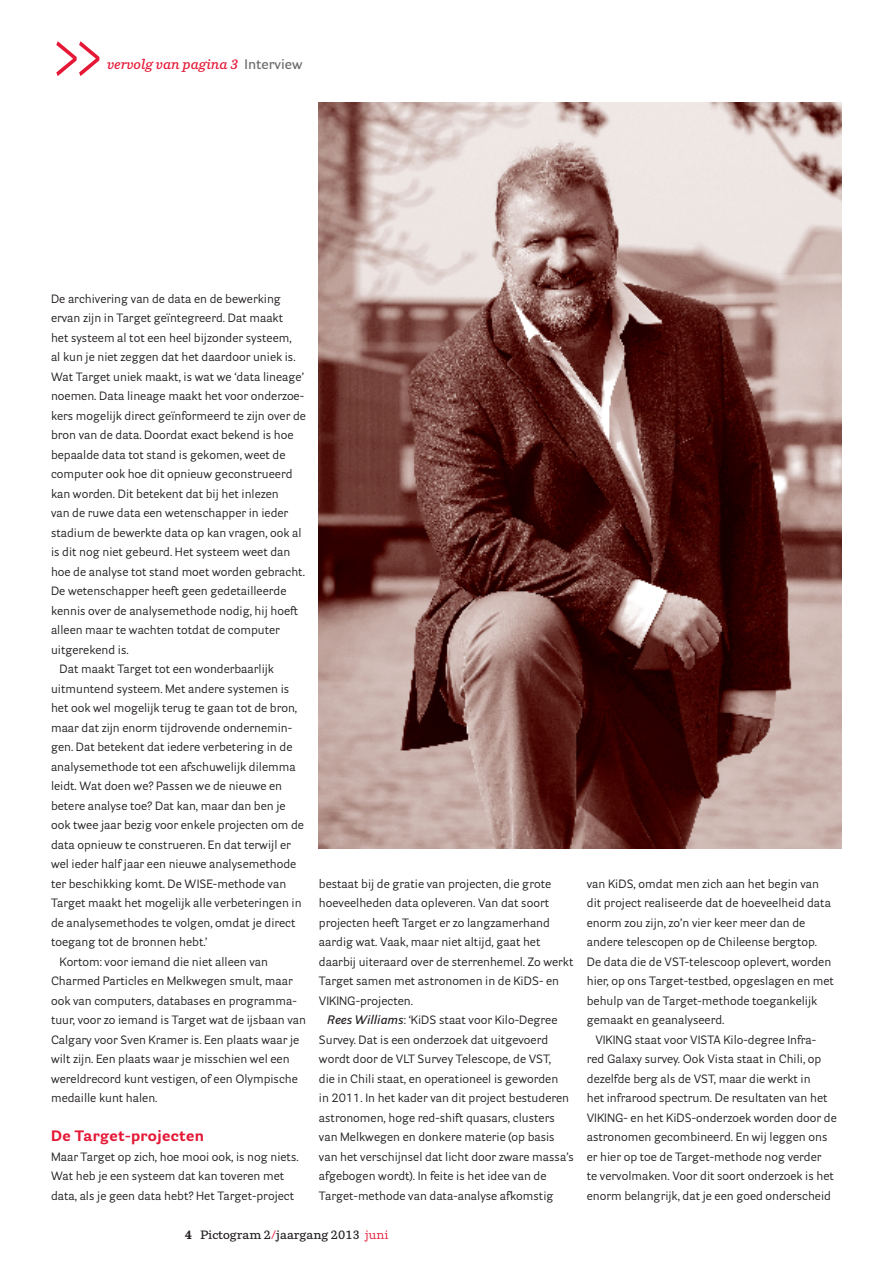
<style>
.page{position:relative;width:893px;height:1263px;background:#fff}
.page>*{position:absolute;margin:0;border:0;box-sizing:border-box;transform-origin:0 0}
.t1{font:72px "Parry";color:#e51836;scale:.7 1}
.t2{font:700 15px "Parry Grotesque";letter-spacing:.025em;color:#e51836}
.t3{font:italic 600 13.5px "Parry";color:#e51836}
.t4{font:12px/19.5px "Parry Grotesque";color:#231f20}
.t5{font:600 12px "Parry";color:#231f20}
.s1{font-family:"Parry Grotesque";font-style:normal;color:#6c6d70}
.s2{font-weight:600;font-style:italic}
.s3{font-weight:700}
.s4{color:#e51836}
.s5{font-weight:400;color:#e51836}
</style>
<div class="page">
<img style="left:319px;top:102px;width:523px;height:747px">
<h1 class="t1" style="left:51px;top:14px;width:77px">&gt;&gt;</h1>
<p class="t3" style="left:107px;top:56px;width:197px">vervolg van pagina 3 <span class="s1">Interview</span></p>
<p class="t4" style="left:51px;top:289px;width:231px">De archivering van de data en de bewerking</p>
<p class="t4" style="left:51px;top:308px;width:234px">ervan zijn in Target geïntegreerd. Dat maakt</p>
<p class="t4" style="left:51px;top:328px;width:242px">het systeem al tot een heel bijzonder systeem,</p>
<p class="t4" style="left:51px;top:347px;width:246px">al kun je niet zeggen dat het daardoor uniek is.</p>
<p class="t4" style="left:51px;top:367px;width:254px">Wat Target uniek maakt, is wat we ‘data lineage’</p>
<p class="t4" style="left:51px;top:386px;width:255px">noemen. Data lineage maakt het voor onderzoe-</p>
<p class="t4" style="left:51px;top:406px;width:256px">kers mogelijk direct geïnformeerd te zijn over de</p>
<p class="t4" style="left:51px;top:425px;width:244px">bron van de data. Doordat exact bekend is hoe</p>
<p class="t4" style="left:51px;top:445px;width:236px">bepaalde data tot stand is gekomen, weet de</p>
<p class="t4" style="left:51px;top:464px;width:243px">computer ook hoe dit opnieuw geconstrueerd</p>
<p class="t4" style="left:51px;top:484px;width:229px">kan worden. Dit betekent dat bij het inlezen</p>
<p class="t4" style="left:51px;top:503px;width:239px">van de ruwe data een wetenschapper in ieder</p>
<p class="t4" style="left:51px;top:523px;width:252px">stadium de bewerkte data op kan vragen, ook al</p>
<p class="t4" style="left:51px;top:542px;width:241px">is dit nog niet gebeurd. Het systeem weet dan</p>
<p class="t4" style="left:51px;top:562px;width:255px">hoe de analyse tot stand moet worden gebracht.</p>
<p class="t4" style="left:51px;top:581px;width:237px">De wetenschapper heeft geen gedetailleerde</p>
<p class="t4" style="left:51px;top:601px;width:249px">kennis over de analysemethode nodig, hij hoeft</p>
<p class="t4" style="left:51px;top:620px;width:230px">alleen maar te wachten totdat de computer</p>
<p class="t4" style="left:51px;top:640px;width:79px">uitgerekend is.</p>
<p class="t4" style="left:60px;top:659px;width:216px">Dat maakt Target tot een wonderbaarlijk</p>
<p class="t4" style="left:51px;top:679px;width:240px">uitmuntend systeem. Met andere systemen is</p>
<p class="t4" style="left:51px;top:698px;width:248px">het ook wel mogelijk terug te gaan tot de bron,</p>
<p class="t4" style="left:51px;top:718px;width:243px">maar dat zijn enorm tijdrovende ondernemin-</p>
<p class="t4" style="left:51px;top:737px;width:243px">gen. Dat betekent dat iedere verbetering in de</p>
<p class="t4" style="left:51px;top:757px;width:246px">analysemethode tot een afschuwelijk dilemma</p>
<p class="t4" style="left:51px;top:776px;width:233px">leidt. Wat doen we? Passen we de nieuwe en</p>
<p class="t4" style="left:51px;top:796px;width:236px">betere analyse toe? Dat kan, maar dan ben je</p>
<p class="t4" style="left:51px;top:815px;width:254px">ook twee jaar bezig voor enkele projecten om de</p>
<p class="t4" style="left:51px;top:835px;width:241px">data opnieuw te construeren. En dat terwijl er</p>
<p class="t4" style="left:51px;top:854px;width:247px">wel ieder half jaar een nieuwe analysemethode</p>
<p class="t4" style="left:51px;top:874px;width:237px">ter beschikking komt. De WISE-methode van</p>
<p class="t4" style="left:51px;top:893px;width:252px">Target maakt het mogelijk alle verbeteringen in</p>
<p class="t4" style="left:51px;top:913px;width:246px">de analysemethodes te volgen, omdat je direct</p>
<p class="t4" style="left:51px;top:932px;width:158px">toegang tot de bronnen hebt.’</p>
<p class="t4" style="left:60px;top:952px;width:210px">Kortom: voor iemand die niet alleen van</p>
<p class="t4" style="left:51px;top:971px;width:243px">Charmed Particles en Melkwegen smult, maar</p>
<p class="t4" style="left:51px;top:991px;width:247px">ook van computers, databases en programma-</p>
<p class="t4" style="left:51px;top:1010px;width:256px">tuur, voor zo iemand is Target wat de ijsbaan van</p>
<p class="t4" style="left:51px;top:1030px;width:250px">Calgary voor Sven Kramer is. Een plaats waar je</p>
<p class="t4" style="left:51px;top:1049px;width:240px">wilt zijn. Een plaats waar je misschien wel een</p>
<p class="t4" style="left:51px;top:1069px;width:248px">wereldrecord kunt vestigen, of een Olympische</p>
<p class="t4" style="left:51px;top:1088px;width:108px">medaille kunt halen.</p>
<p class="t2" style="left:51px;top:1126px;width:155px">De Target-projecten</p>
<p class="t4" style="left:51px;top:1146px;width:249px">Maar Target op zich, hoe mooi ook, is nog niets.<br>Wat heb je een systeem dat kan toveren met data, als je geen data hebt? Het Target-project</p>
<p class="t4" style="left:319px;top:873px;width:256px">bestaat bij de gratie van projecten, die grote hoeveelheden data opleveren. Van dat soort projecten heeft Target er zo langzamerhand aardig wat. Vaak, maar niet altijd, gaat het daarbij uiteraard over de sterrenhemel. Zo werkt Target samen met astronomen in de KiDS- en VIKING-projecten.</p>
<p class="t4" style="left:319px;top:1010px;width:257px;text-indent:9px"><span class="s2">Rees Williams</span>: ‘KiDS staat voor Kilo-Degree Survey. Dat is een onderzoek dat uitgevoerd wordt door de VLT Survey Telescope, de VST,<br>die in Chili staat, en operationeel is geworden<br>in 2011. In het kader van dit project bestuderen astronomen, hoge red-shift quasars, clusters van Melkwegen en donkere materie (op basis van het verschijnsel dat licht door zware massa’s afgebogen wordt). In feite is het idee van de Target-methode van data-analyse afkomstig</p>
<p class="t5" style="left:185px;top:1227px;width:205px"><span class="s3">4</span> Pictogram 2<span class="s4">/</span>jaargang 2013 <span class="s5">juni</span></p>
<p class="t4" style="left:587px;top:874px;width:249px">van KiDS, omdat men zich aan het begin van dit project realiseerde dat de hoeveelheid data enorm zou zijn, zo’n vier keer meer dan de andere telescopen op de Chileense bergtop.<br>De data die de VST-telescoop oplevert, worden hier, op ons Target-testbed, opgeslagen en met behulp van de Target-methode toegankelijk gemaakt en geanalyseerd.</p>
<p class="t4" style="left:587px;top:1030px;width:252px;text-indent:9px">VIKING staat voor VISTA Kilo-degree Infra&shy;red Galaxy survey. Ook Vista staat in Chili, op dezelfde berg als de VST, maar die werkt in<br>het infrarood spectrum. De resultaten van het VIKING- en het KiDS-onderzoek worden door de astronomen gecombineerd. En wij leggen ons er hier op toe de Target-methode nog verder<br>te vervolmaken. Voor dit soort onderzoek is het enorm belangrijk, dat je een goed onderscheid</p>
</div>
